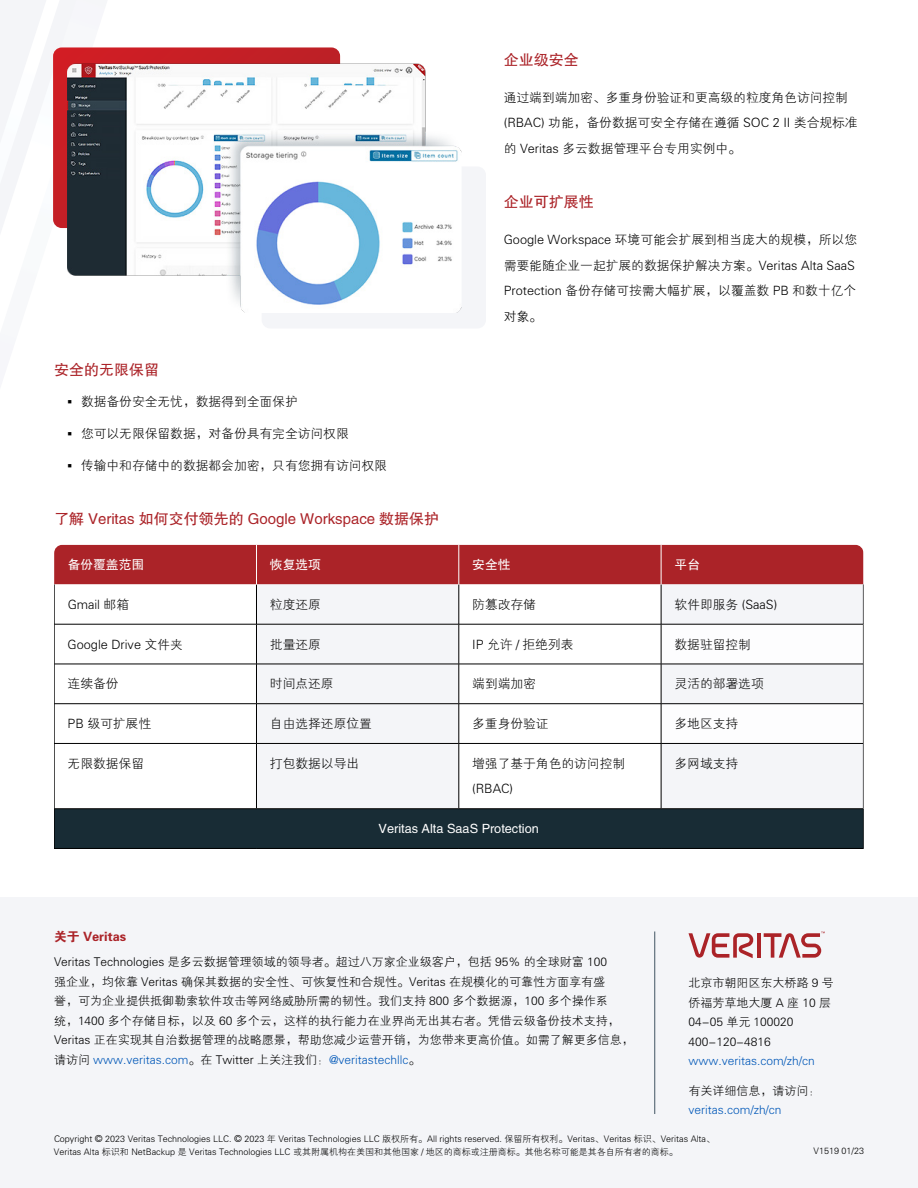
<style>
.page{position:relative;width:918px;height:1188px;background:#fff}
.page>*{position:absolute;margin:0;border:0;box-sizing:border-box;transform-origin:0 0}
.t1{font:15px "FZHTJW GB1 0";color:#ab2328}
.t2{font:12.75px/25.5px "FZXH1 JW GB1 0";color:#000}
.t3{font:12.75px "FZHTJW GB1 0";color:#fff}
.t4{font:12.75px "FZDHTJW GB1 0";color:#ab2328}
.t5{font:12px/19.5px "FZXH1 JW GB1 0";color:#000}
.t6{font:12px "FZXH1 JW GB1 0";color:#0057b8}
.t7{font:9px/13.5px "FZXH1 JW GB1 0";color:#000}
.s1{font-family:"Polaris"}
.s2{color:#0057b8}
</style>
<div class="page">
<svg style="left:0;top:0;width:76px;height:272px"></svg>
<div style="left:262px;top:166px;width:224px;height:162px;background:#f4f5f8;border-radius:9px"></div>
<svg style="left:53px;top:47px;width:287px;height:181px;background:#c6252b"></svg>
<img style="left:68px;top:63px;width:394px;height:250px">
<div style="left:54px;top:545px;width:809px;height:39px;background:#ab2328"></div>
<svg style="left:55px;top:584px;width:606px;height:224px"></svg>
<div style="left:257px;top:584px;width:202px;height:224px;background:#f4f5f8"></div>
<div style="left:662px;top:584px;width:201px;height:224px;background:#f4f5f8"></div>
<svg style="left:662px;top:625px;width:201px;height:118px"></svg>
<div style="left:54px;top:809px;width:809px;height:39px;background:#182c35"></div>
<hr style="left:256px;top:584px;width:1px;height:40px;background:#000">
<hr style="left:256px;top:624px;width:1px;height:40px;background:#000">
<hr style="left:256px;top:664px;width:1px;height:40px;background:#000">
<hr style="left:256px;top:704px;width:1px;height:39px;background:#000">
<hr style="left:256px;top:744px;width:1px;height:65px;background:#000">
<hr style="left:863px;top:809px;width:1px;height:39px;background:#000">
<hr style="left:54px;top:584px;width:1px;height:40px;background:#000">
<hr style="left:459px;top:584px;width:1px;height:40px;background:#000">
<hr style="left:661px;top:584px;width:1px;height:40px;background:#000">
<hr style="left:863px;top:584px;width:1px;height:40px;background:#000">
<hr style="left:54px;top:624px;width:1px;height:40px;background:#000">
<hr style="left:459px;top:624px;width:1px;height:40px;background:#000">
<hr style="left:661px;top:624px;width:1px;height:40px;background:#000">
<hr style="left:863px;top:624px;width:1px;height:40px;background:#000">
<hr style="left:54px;top:664px;width:1px;height:40px;background:#000">
<hr style="left:459px;top:664px;width:1px;height:40px;background:#000">
<hr style="left:661px;top:664px;width:1px;height:40px;background:#000">
<hr style="left:863px;top:664px;width:1px;height:40px;background:#000">
<hr style="left:54px;top:704px;width:1px;height:39px;background:#000">
<hr style="left:459px;top:704px;width:1px;height:39px;background:#000">
<hr style="left:661px;top:704px;width:1px;height:39px;background:#000">
<hr style="left:863px;top:704px;width:1px;height:39px;background:#000">
<hr style="left:54px;top:744px;width:1px;height:65px;background:#000">
<hr style="left:459px;top:744px;width:1px;height:65px;background:#000">
<hr style="left:661px;top:744px;width:1px;height:65px;background:#000">
<hr style="left:863px;top:744px;width:1px;height:65px;background:#000">
<hr style="left:54px;top:808px;width:202px;height:1px;background:#000">
<hr style="left:54px;top:809px;width:1px;height:39px;background:#000">
<hr style="left:256px;top:808px;width:203px;height:1px;background:#000">
<hr style="left:459px;top:808px;width:202px;height:1px;background:#000">
<hr style="left:661px;top:808px;width:203px;height:1px;background:#000">
<hr style="left:54px;top:848px;width:202px;height:1px;background:#000">
<hr style="left:256px;top:848px;width:203px;height:1px;background:#000">
<hr style="left:459px;top:848px;width:202px;height:1px;background:#000">
<hr style="left:661px;top:848px;width:203px;height:1px;background:#000">
<hr style="left:54px;top:624px;width:202px;height:1px;background:#000">
<hr style="left:256px;top:624px;width:203px;height:1px;background:#000">
<hr style="left:459px;top:624px;width:202px;height:1px;background:#000">
<hr style="left:661px;top:624px;width:203px;height:1px;background:#000">
<hr style="left:54px;top:664px;width:202px;height:1px;background:#000">
<hr style="left:256px;top:664px;width:203px;height:1px;background:#000">
<hr style="left:459px;top:664px;width:202px;height:1px;background:#000">
<hr style="left:661px;top:664px;width:203px;height:1px;background:#000">
<hr style="left:54px;top:703px;width:202px;height:1px;background:#000">
<hr style="left:256px;top:703px;width:203px;height:1px;background:#000">
<hr style="left:459px;top:703px;width:202px;height:1px;background:#000">
<hr style="left:661px;top:703px;width:203px;height:1px;background:#000">
<hr style="left:54px;top:743px;width:202px;height:1px;background:#000">
<hr style="left:256px;top:743px;width:203px;height:1px;background:#000">
<hr style="left:459px;top:743px;width:202px;height:1px;background:#000">
<hr style="left:661px;top:743px;width:203px;height:1px;background:#000">
<hr style="left:256px;top:545px;width:1px;height:39px;background:#fff">
<hr style="left:459px;top:545px;width:1px;height:39px;background:#fff">
<hr style="left:661px;top:545px;width:1px;height:39px;background:#fff">
<div style="left:0;top:898px;width:918px;height:290px;background:#f4f5f8"></div>
<hr style="left:757px;top:933px;width:4px;height:25px;background:#ab2328">
<svg style="left:689px;top:933px;width:65px;height:25px"></svg>
<svg style="left:764px;top:932px;width:61px;height:26px"></svg>
<hr style="left:654px;top:932px;width:1px;height:182px;background:#425563">
<p class="t1" style="left:504px;top:51px;width:76px">企业级安全</p>
<p class="t2" style="left:504px;top:85px;width:355px">通过端到端加密、多重身份验证和更高级的粒度角色访问控制(RBAC) 功能，备份数据可安全存储在遵循 SOC 2 II 类合规标准的 Veritas 多云数据管理平台专用实例中。</p>
<p class="t1" style="left:54px;top:362px;width:107px">安全的无限保留</p>
<p class="t2" style="left:68px;top:389px;width:232px"><span class="s1">•</span> 数据备份安全无忧，数据得到全面保护</p>
<p class="t2" style="left:68px;top:421px;width:283px"><span class="s1">•</span> 您可以无限保留数据，对备份具有完全访问权限</p>
<p class="t2" style="left:68px;top:453px;width:321px"><span class="s1">•</span> 传输中和存储中的数据都会加密，只有您拥有访问权限</p>
<p class="t1" style="left:504px;top:194px;width:91px">企业可扩展性</p>
<p class="t2" style="left:504px;top:227px;width:355px">Google Workspace 环境可能会扩展到相当庞大的规模，所以您需要能随企业一起扩展的数据保护解决方案。Veritas Alta SaaS<br>Protection 备份存储可按需大幅扩展，以覆盖数 PB 和数十亿个对象。</p>
<p class="t1" style="left:54px;top:511px;width:387px">了解 Veritas 如何交付领先的 Google Workspace 数据保护</p>
<p class="t3" style="left:68px;top:558px;width:78px">备份覆盖范围</p>
<p class="t3" style="left:270px;top:558px;width:52px">恢复选项</p>
<p class="t3" style="left:472px;top:558px;width:40px">安全性</p>
<p class="t3" style="left:675px;top:558px;width:27px">平台</p>
<p class="t2" style="left:68px;top:592px;width:63px">Gmail 邮箱</p>
<p class="t2" style="left:270px;top:592px;width:52px">粒度还原</p>
<p class="t2" style="left:472px;top:592px;width:65px">防篡改存储</p>
<p class="t2" style="left:675px;top:592px;width:104px">软件即服务 (SaaS)</p>
<p class="t2" style="left:68px;top:632px;width:117px">Google Drive 文件夹</p>
<p class="t2" style="left:270px;top:632px;width:52px">批量还原</p>
<p class="t2" style="left:472px;top:632px;width:103px">IP 允许 / 拒绝列表</p>
<p class="t2" style="left:675px;top:632px;width:78px">数据驻留控制</p>
<p class="t2" style="left:68px;top:672px;width:52px">连续备份</p>
<p class="t2" style="left:270px;top:672px;width:65px">时间点还原</p>
<p class="t2" style="left:472px;top:672px;width:65px">端到端加密</p>
<p class="t2" style="left:675px;top:672px;width:91px">灵活的部署选项</p>
<p class="t2" style="left:68px;top:711px;width:85px">PB 级可扩展性</p>
<p class="t2" style="left:270px;top:711px;width:103px">自由选择还原位置</p>
<p class="t2" style="left:472px;top:711px;width:78px">多重身份验证</p>
<p class="t2" style="left:675px;top:711px;width:65px">多地区支持</p>
<p class="t2" style="left:68px;top:751px;width:78px">无限数据保留</p>
<p class="t2" style="left:270px;top:751px;width:91px">打包数据以导出</p>
<p class="t2" style="left:472px;top:751px;width:154px">增强了基于角色的访问控制(RBAC)</p>
<p class="t2" style="left:675px;top:751px;width:65px">多网域支持</p>
<p class="t3" style="left:379px;top:822px;width:162px">Veritas Alta SaaS Protection</p>
<p class="t4" style="left:54px;top:929px;width:74px">关于 Veritas</p>
<p class="t5" style="left:54px;top:953px;width:581px">Veritas Technologies 是多云数据管理领域的领导者。超过八万家企业级客户，包括 95% 的全球财富 100<br>强企业，均依靠 Veritas 确保其数据的安全性、可恢复性和合规性。Veritas 在规模化的可靠性方面享有盛<br>誉，可为企业提供抵御勒索软件攻击等网络威胁所需的韧性。我们支持 800 多个数据源，100 多个操作系<br>统，1400 多个存储目标，以及 60 多个云，这样的执行能力在业界尚无出其右者。凭借云级备份技术支持，Veritas 正在实现其自治数据管理的战略愿景，帮助您减少运营开销，为您带来更高价值。如需了解更多信息，请访问 <span class="s2">www.veritas.com</span>。在 Twitter 上关注我们：<span class="s2">@veritastechllc</span>。</p>
<p class="t5" style="left:688px;top:974px;width:147px">北京市朝阳区东大桥路 9 号侨福芳草地大厦 A 座 10 层<br>04-05 单元 100020<br>400-120-4816</p>
<p class="t6" style="left:688px;top:1055px;width:128px">www.veritas.com/zh/cn</p>
<p class="t5" style="left:688px;top:1081px;width:133px">有关详细信息，请访问：</p>
<p class="t6" style="left:688px;top:1103px;width:95px">veritas.com/zh/cn</p>
<p class="t7" style="left:54px;top:1132px;width:663px">Copyright <span class="s1">©</span> 2023 Veritas Technologies LLC. <span class="s1">©</span> 2023 年 Veritas Technologies LLC 版权所有。All rights reserved. 保留所有权利。Veritas、Veritas 标识、Veritas Alta、<br>Veritas Alta 标识和 NetBackup 是 Veritas Technologies LLC 或其附属机构在美国和其他国家 / 地区的商标或注册商标。其他名称可能是其各自所有者的商标。</p>
<p class="t7" style="left:814px;top:1145px;width:52px">V1519 01/23</p>
</div>
